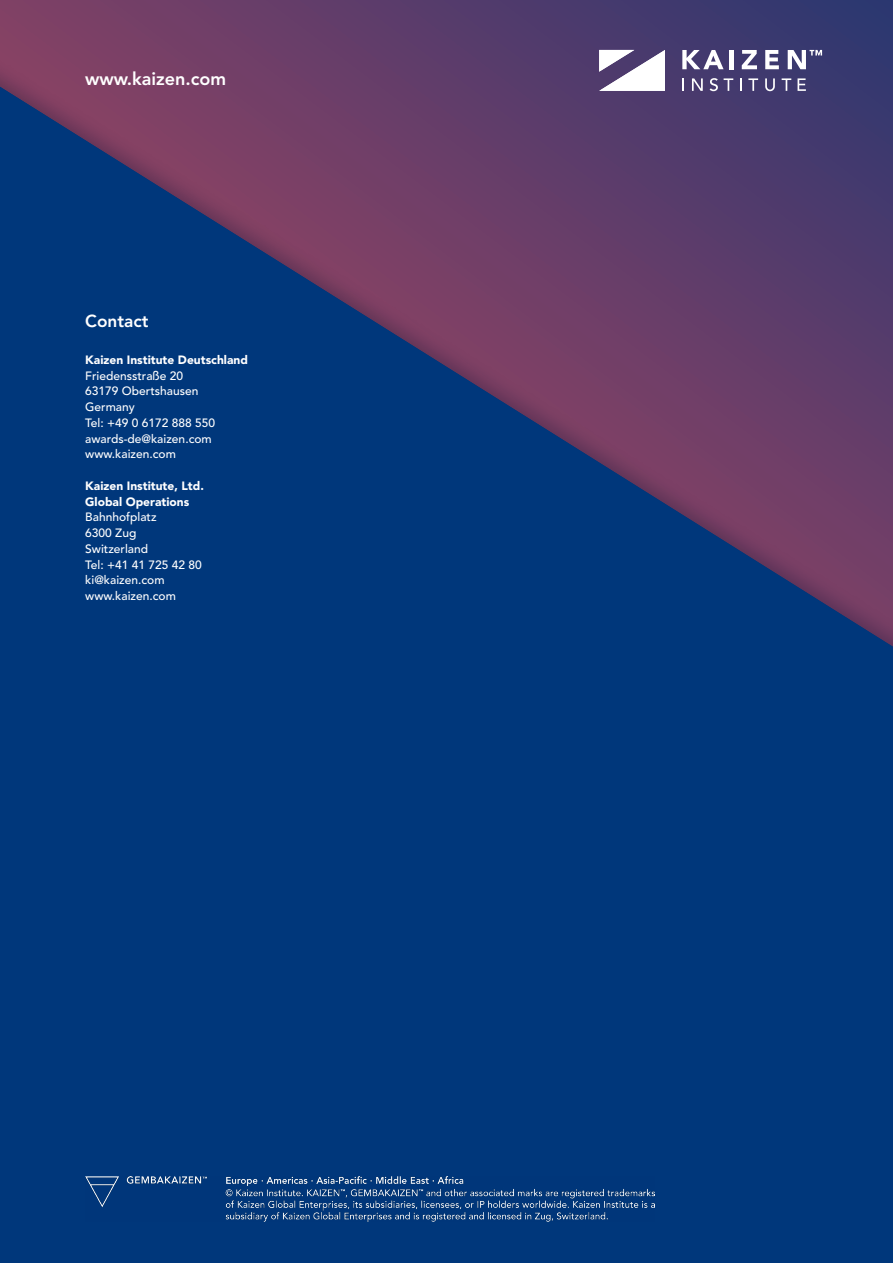
<style>
.page{position:relative;width:893px;height:1263px;background:#fff}
.page>*{position:absolute;margin:0;border:0;box-sizing:border-box;transform-origin:0 0}
.t1{font:800 18px "Avenir LT Pro";color:#fff}
.t2{font:800 17.25px "Avenir LT Pro";color:#fff}
.t3{font:500 12px/15.8px "Avenir LT Pro";color:#fff}
.t4{font:900 12px/15.8px "Avenir LT Pro";color:#fff}
</style>
<div class="page">
<div style="left:0;top:4px;width:893px;height:1259px;background:#00377b"></div>
<div style="left:0;top:0;width:893px;height:926px;background:#00377b;opacity:.3"></div>
<svg style="left:599px;top:50px;width:66px;height:41px;background:#c0b9cb"></svg>
<hr style="left:730px;top:50px;width:4px;height:19px;background:#fff">
<svg style="left:682px;top:78px;width:2px;height:13px"></svg>
<svg style="left:692px;top:78px;width:11px;height:13px"></svg>
<svg style="left:710px;top:78px;width:8px;height:13px"></svg>
<svg style="left:724px;top:78px;width:9px;height:13px"></svg>
<svg style="left:740px;top:78px;width:2px;height:13px"></svg>
<svg style="left:765px;top:78px;width:10px;height:13px"></svg>
<svg style="left:782px;top:78px;width:9px;height:13px"></svg>
<svg style="left:797px;top:78px;width:9px;height:13px"></svg>
<svg style="left:748px;top:78px;width:10px;height:13px"></svg>
<svg style="left:682px;top:50px;width:42px;height:19px"></svg>
<svg style="left:742px;top:50px;width:15px;height:19px"></svg>
<svg style="left:765px;top:50px;width:14px;height:19px"></svg>
<svg style="left:788px;top:50px;width:34px;height:19px"></svg>
<img style="left:85px;top:1177px;width:569px;height:44px">
<h1 class="t1" style="left:85px;top:68px;width:142px">www.kaizen.com</h1>
<h2 class="t2" style="left:85px;top:311px;width:65px">Contact</h2>
<p class="t4" style="left:85px;top:352px;width:164px">Kaizen Institute Deutschland</p>
<p class="t3" style="left:85px;top:368px;width:131px">Friedensstraße 20<br>63179 Obertshausen<br>Germany<br>Tel: +49 0 6172 888 550 awards-de@kaizen.com www.kaizen.com</p>
<p class="t4" style="left:85px;top:478px;width:120px">Kaizen Institute, Ltd.<br>Global Operations</p>
<p class="t3" style="left:85px;top:509px;width:118px">Bahnhofplatz<br>6300 Zug<br>Switzerland<br>Tel: +41 41 725 42 80 ki@kaizen.com www.kaizen.com</p>
</div>
